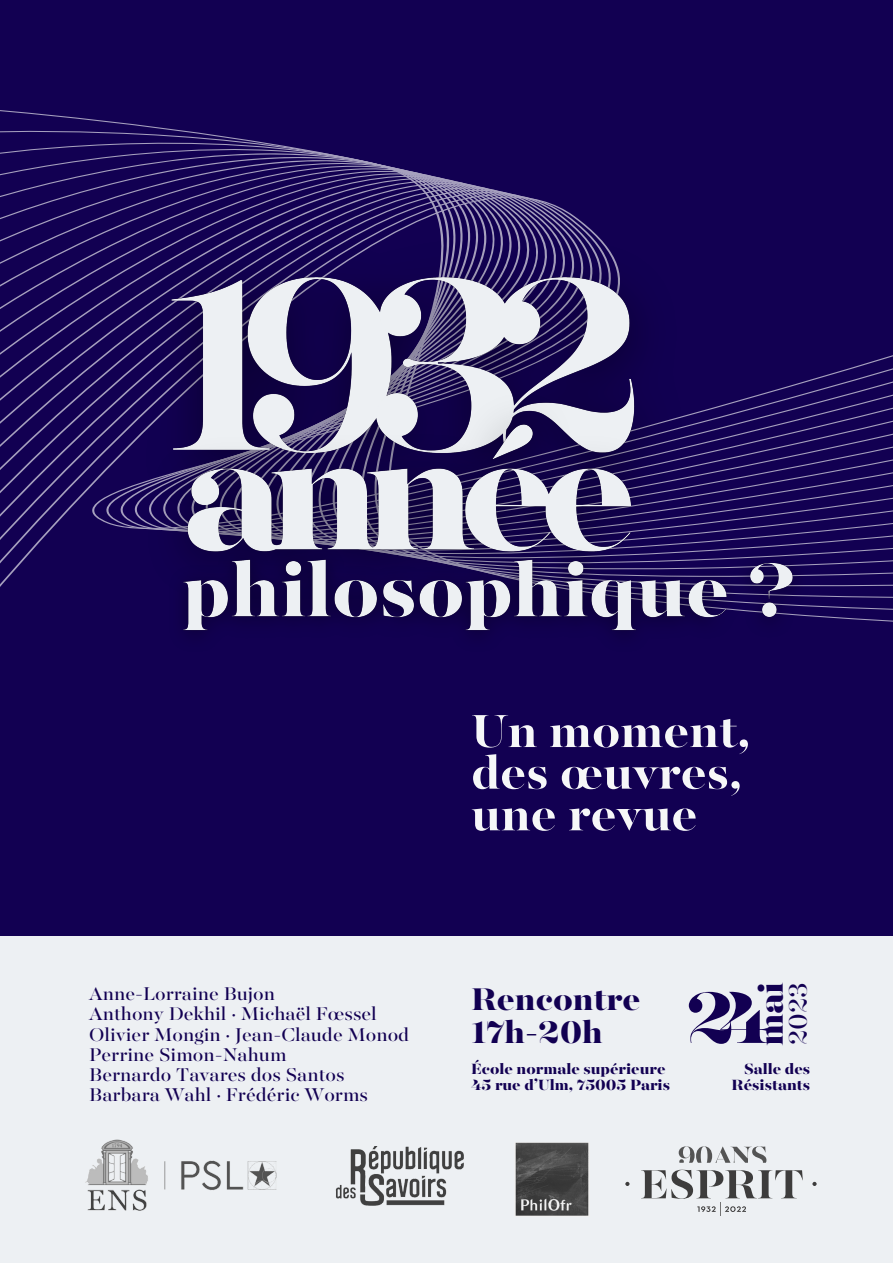
<style>
.page{position:relative;width:893px;height:1263px;background:#edf0f3}
.page>*{position:absolute;margin:0;border:0;box-sizing:border-box;transform-origin:0 0}
.t1{font:800 81px "Majesti Banner";color:#120052}
.t2{font:700 51.6px "Majesti Banner";color:#f6f7f8}
.t3{font:800 38.47px "Majesti Banner";color:#120052}
.t4{font:800 34.95px "Majesti Banner";color:#120052}
.t5{font:28.42px "Majesti Banner";color:#120052}
.t6{font:20.55px "Majesti Banner";color:#120052}
.t7{font:800 16.5px/16.4px "Majesti Banner";color:#120052;text-align:right}
</style>
<div class="page">
<div style="left:0;top:0;width:893px;height:935px;background:#120052"></div>
<img style="left:85px;top:1139px;width:192px;height:72px">
<img style="left:515px;top:1142px;width:74px;height:74px">
<img style="left:336px;top:1146px;width:128px;height:60px">
<svg style="left:0;top:195px;width:893px;height:426px"></svg>
<img style="left:75px;top:168px;width:649px;height:448px">
<img style="left:121px;top:355px;width:570px;height:266px">
<svg style="left:678px;top:1146px;width:88px;height:17px"></svg>
<svg style="left:641px;top:1170px;width:162px;height:46px"></svg>
<svg style="left:625px;top:1182px;width:4px;height:4px"></svg>
<svg style="left:812px;top:1182px;width:4px;height:4px"></svg>
<img style="left:155px;top:530px;width:667px;height:104px">
<p class="t6" style="left:89px;top:985px;width:187px">Anne-Lorraine Bujon</p>
<p class="t6" style="left:89px;top:1005px;width:289px">Anthony Dekhil · Michaël Fœssel</p>
<p class="t6" style="left:89px;top:1025px;width:321px">Olivier Mongin · Jean-Claude Monod</p>
<p class="t6" style="left:89px;top:1045px;width:199px">Perrine Simon-Nahum</p>
<p class="t6" style="left:89px;top:1065px;width:257px">Bernardo Tavares dos Santos</p>
<p class="t6" style="left:89px;top:1086px;width:280px">Barbara Wahl · Frédéric Worms</p>
<p class="t2" style="left:471px;top:708px;width:281px">Un moment,</p>
<p class="t2" style="left:471px;top:750px;width:272px">des œuvres,</p>
<p class="t2" style="left:471px;top:791px;width:228px">une revue</p>
<p class="t3" style="left:754px;top:1046px;width:66px;rotate:-90deg">mai</p>
<p class="t5" style="left:785px;top:1045px;width:64px;rotate:-90deg">2023</p>
<p class="t4" style="left:471px;top:984px;width:171px">Rencontre</p>
<p class="t1" style="left:685px;top:982px;width:86px">24</p>
<p class="t4" style="left:471px;top:1017px;width:133px">17h-20h</p>
<p class="t7" style="left:471px;top:1061px;width:196px">École normale supérieure</p>
<p class="t7" style="left:471px;top:1078px;width:200px">45 rue d’Ulm, 75005 Paris</p>
<p class="t7" style="left:731px;top:1061px;width:80px">Salle des<br>Résistants</p>
</div>
